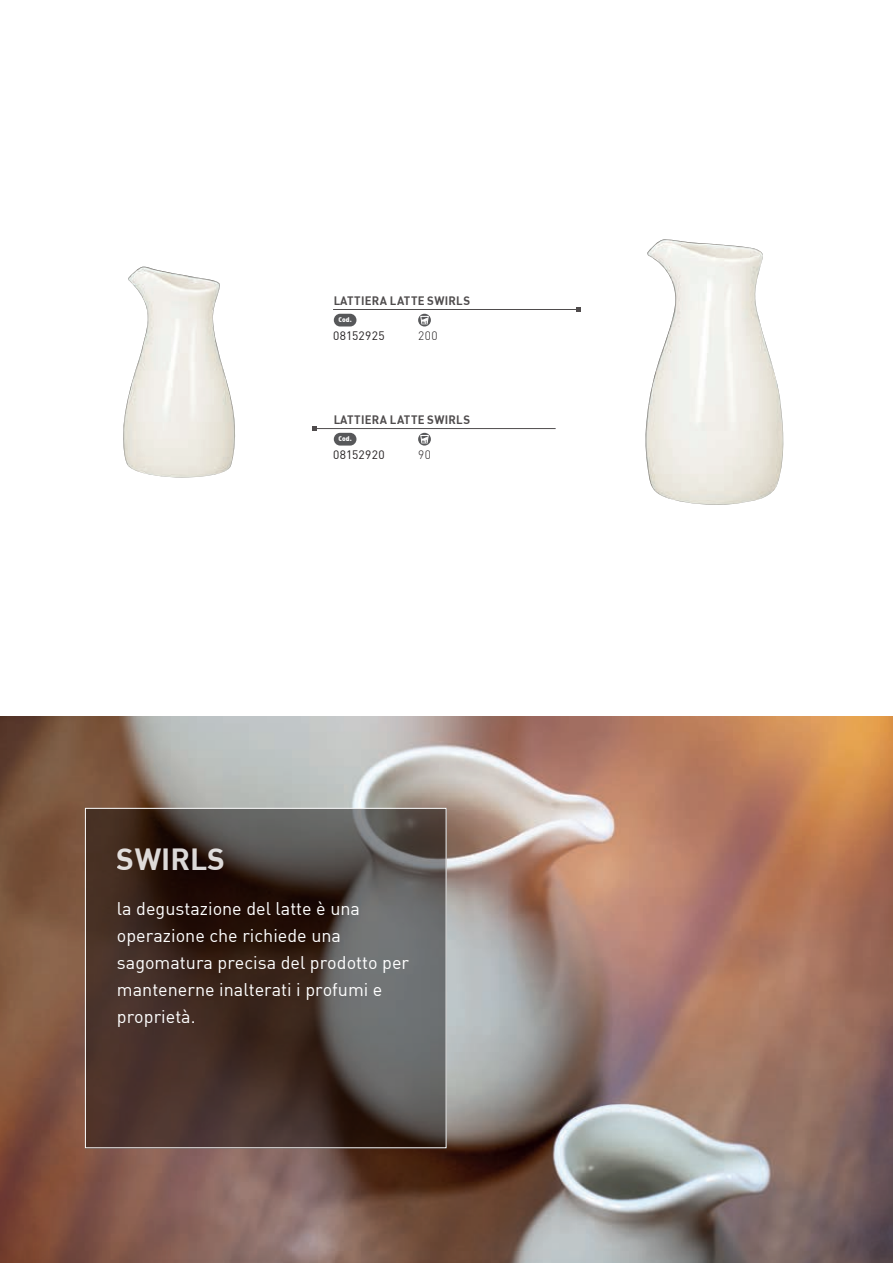
<style>
.page{position:relative;width:893px;height:1263px;background:#fff}
.page>*{position:absolute;margin:0;border:0;box-sizing:border-box;transform-origin:0 0}
.t1{font:30px "DIN Bold";color:#fff}
.t2{font:18px/27px "DIN";color:#fff}
.t3{font:12px "DIN Bold";letter-spacing:.025em;color:#231f20;scale:.95 1}
.Tabella_3_colonne{font:12px "DIN";letter-spacing:.03em;color:#231f20}
.Tabella_3_colonne-2{font:300 12px "DIN";color:#231f20}
.t4{font:6.75px "DIN Black Alternate";color:#fff}
.t5{font:4.35px "DIN Black Alternate";color:#57585a}
</style>
<div class="page">
<img style="left:0;top:716px;width:893px;height:547px">
<svg style="left:87px;top:810px;width:357px;height:336px;background:#493b36"></svg>
<div style="left:85px;top:808px;width:361px;height:340px;border:1px solid #fff"></div>
<img style="left:123px;top:267px;width:112px;height:211px">
<div style="left:334px;top:433px;width:22px;height:13px;background:#57585a;border-radius:6px"></div>
<svg style="left:418px;top:433px;width:13px;height:13px"></svg>
<svg style="left:420px;top:435px;width:9px;height:9px"></svg>
<div style="left:334px;top:314px;width:22px;height:12px;background:#57585a;border-radius:6px"></div>
<svg style="left:418px;top:314px;width:13px;height:12px"></svg>
<svg style="left:420px;top:315px;width:9px;height:10px"></svg>
<hr style="left:314px;top:428px;width:242px;height:1px;background:#231f20">
<svg style="left:312px;top:426px;width:4px;height:5px"></svg>
<hr style="left:333px;top:309px;width:246px;height:1px;background:#231f20">
<svg style="left:577px;top:307px;width:4px;height:5px"></svg>
<img style="left:645px;top:239px;width:139px;height:266px">
<p class="t3" style="left:333px;top:292px;width:146px">LATTIERA LATTE SWIRLS</p>
<p class="t4" style="left:339px;top:315px;width:15px">Cod.</p>
<p class="t5" style="left:422px;top:319px;width:7px">ml</p>
<p class="Tabella_3_colonne" style="left:333px;top:328px;width:53px">08152925</p>
<p class="Tabella_3_colonne-2" style="left:418px;top:328px;width:21px">200</p>
<p class="t3" style="left:333px;top:412px;width:146px">LATTIERA LATTE SWIRLS</p>
<p class="t4" style="left:339px;top:434px;width:15px">Cod.</p>
<p class="t5" style="left:422px;top:438px;width:7px">ml</p>
<p class="Tabella_3_colonne" style="left:333px;top:447px;width:53px">08152920</p>
<p class="Tabella_3_colonne-2" style="left:418px;top:447px;width:14px">90</p>
<h1 class="t1" style="left:117px;top:840px;width:110px">SWIRLS</h1>
<p class="t2" style="left:117px;top:895px;width:294px">la degustazione del latte è una operazione che richiede una sagomatura precisa del prodotto per mantenerne inalterati i profumi e proprietà.</p>
</div>
